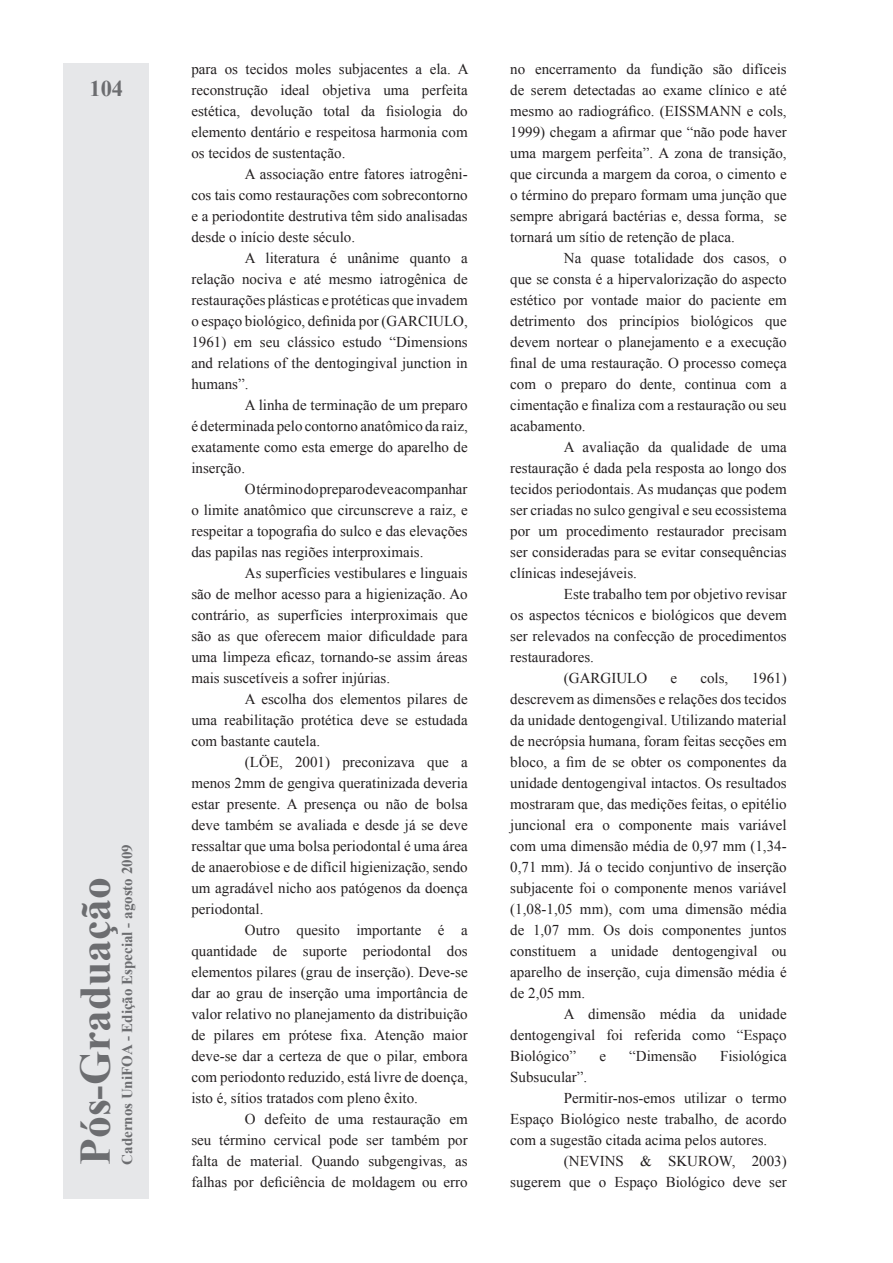
<style>
.page{position:relative;width:893px;height:1263px;background:#fff}
.page>*{position:absolute;margin:0;border:0;box-sizing:border-box;transform-origin:0 0}
.t1{font:700 43.5px "Times New Roman";color:#6c6d70}
.t2{font:700 22.5px "Times New Roman";color:#6c6d70}
.t3{font:15px/21px "Times New Roman";color:#231f20;text-align:justify}
.t4{font:700 15px "Times New Roman";color:#6c6d70}
</style>
<div class="page">
<div style="left:64px;top:64px;width:85px;height:1135px;background:#e6e7e9"></div>
<h2 class="t2" style="left:89px;top:73px;width:35px">104</h2>
<p class="t4" style="left:117px;top:1165px;width:322px;rotate:-90deg">Cadernos UniFOA - Edição Especial - agosto 2009</p>
<h1 class="t1" style="left:65px;top:1165px;width:289px;rotate:-90deg">Pós-Graduação</h1>
<p class="t3" style="left:191px;top:58px;width:279px">para os tecidos moles subjacentes a ela. A reconstrução ideal objetiva uma perfeita estética, devolução total da fisiologia do elemento dentário e respeitosa harmonia com os tecidos de sustentação.</p>
<p class="t3" style="left:191px;top:163px;width:278px;text-indent:54px">A associação entre fatores iatrogêni&shy;cos tais como restaurações com sobrecontorno e a periodontite destrutiva têm sido analisadas desde o início deste século.</p>
<p class="t3" style="left:191px;top:247px;width:278px;text-indent:54px">A literatura é unânime quanto a relação nociva e até mesmo iatrogênica de restaurações plásticas e protéticas que invadem o espaço biológico, definida por (GARCIULO, 1961) em seu clássico estudo “Dimensions and relations of the dentogingival junction in humans”.</p>
<p class="t3" style="left:191px;top:394px;width:278px;text-indent:54px">A linha de terminação de um preparo é determinada pelo contorno anatômico da raiz, exatamente como esta emerge do aparelho de inserção.</p>
<p class="t3" style="left:191px;top:478px;width:278px;text-indent:54px">O término do preparo deve acompanhar o limite anatômico que circunscreve a raiz, e respeitar a topografia do sulco e das elevações das papilas nas regiões interproximais.</p>
<p class="t3" style="left:191px;top:562px;width:278px;text-indent:54px">As superfícies vestibulares e linguais são de melhor acesso para a higienização. Ao contrário, as superfícies interproximais que são as que oferecem maior dificuldade para uma limpeza eficaz, tornando-se assim áreas mais suscetíveis a sofrer injúrias.</p>
<p class="t3" style="left:191px;top:688px;width:278px;text-indent:54px">A escolha dos elementos pilares de uma reabilitação protética deve se estudada com bastante cautela.</p>
<p class="t3" style="left:191px;top:751px;width:278px;text-indent:54px">(LÖE, 2001) preconizava que a menos 2mm de gengiva queratinizada deveria estar presente. A presença ou não de bolsa deve também se avaliada e desde já se deve ressaltar que uma bolsa periodontal é uma área de anaerobiose e de difícil higienização, sendo um agradável nicho aos patógenos da doença periodontal.</p>
<p class="t3" style="left:191px;top:919px;width:278px;text-indent:54px">Outro quesito importante é a quantidade de suporte periodontal dos elementos pilares (grau de inserção). Deve-se dar ao grau de inserção uma importância de valor relativo no planejamento da distribuição de pilares em prótese fixa. Atenção maior deve-se dar a certeza de que o pilar, embora com periodonto reduzido, está livre de doença, isto é, sítios tratados com pleno êxito.</p>
<p class="t3" style="left:191px;top:1108px;width:278px;text-indent:54px">O defeito de uma restauração em seu término cervical pode ser também por falta de material. Quando subgengivas, as falhas por deficiência de moldagem ou erro</p>
<p class="t3" style="left:510px;top:58px;width:278px">no encerramento da fundição são difíceis de serem detectadas ao exame clínico e até mesmo ao radiográfico. (EISSMANN e cols, 1999) chegam a afirmar que “não pode haver uma margem perfeita”. A zona de transição, que circunda a margem da coroa, o cimento e o término do preparo formam uma junção que sempre abrigará bactérias e, dessa forma, se tornará um sítio de retenção de placa.</p>
<p class="t3" style="left:510px;top:247px;width:278px;text-indent:54px">Na quase totalidade dos casos, o que se consta é a hipervalorização do aspecto estético por vontade maior do paciente em detrimento dos princípios biológicos que devem nortear o planejamento e a execução final de uma restauração. O processo começa com o preparo do dente, continua com a cimentação e finaliza com a restauração ou seu acabamento.</p>
<p class="t3" style="left:510px;top:436px;width:278px;text-indent:54px">A avaliação da qualidade de uma restauração é dada pela resposta ao longo dos tecidos periodontais. As mudanças que podem ser criadas no sulco gengival e seu ecossistema por um procedimento restaurador precisam ser consideradas para se evitar consequências clínicas indesejáveis.</p>
<p class="t3" style="left:564px;top:583px;width:224px">Este trabalho tem por objetivo revisar</p>
<p class="t3" style="left:510px;top:604px;width:278px">os aspectos técnicos e biológicos que devem</p>
<p class="t3" style="left:510px;top:625px;width:278px">ser relevados na confecção de procedimentos</p>
<p class="t3" style="left:510px;top:646px;width:85px">restauradores.</p>
<p class="t3" style="left:564px;top:667px;width:85px">(GARGIULO</p>
<p class="t3" style="left:670px;top:667px;width:8px">e</p>
<p class="t3" style="left:700px;top:667px;width:29px">cols,</p>
<p class="t3" style="left:510px;top:667px;width:278px;text-indent:241px">1961) descrevem as dimensões e relações dos tecidos da unidade dentogengival. Utilizando material de necrópsia humana, foram feitas secções em bloco, a fim de se obter os componentes da unidade dentogengival intactos. Os resultados mostraram que, das medições feitas, o epitélio juncional era o componente mais variável com uma dimensão média de 0,97 mm (1,34- 0,71 mm). Já o tecido conjuntivo de inserção subjacente foi o componente menos variável (1,08-1,05 mm), com uma dimensão média de 1,07 mm. Os dois componentes juntos constituem a unidade dentogengival ou aparelho de inserção, cuja dimensão média é de 2,05 mm.</p>
<p class="t3" style="left:510px;top:1003px;width:278px;text-indent:54px">A dimensão média da unidade dentogengival foi referida como “Espaço Biológico”</p>
<p class="t3" style="left:599px;top:1045px;width:8px">e</p>
<p class="t3" style="left:629px;top:1045px;width:69px">“Dimensão</p>
<p class="t3" style="left:720px;top:1045px;width:68px">Fisiológica</p>
<p class="t3" style="left:510px;top:1066px;width:79px">Subsucular”.</p>
<p class="t3" style="left:564px;top:1087px;width:224px">Permitir-nos-emos utilizar o termo</p>
<p class="t3" style="left:510px;top:1108px;width:278px">Espaço Biológico neste trabalho, de acordo</p>
<p class="t3" style="left:510px;top:1129px;width:259px">com a sugestão citada acima pelos autores.</p>
<p class="t3" style="left:564px;top:1150px;width:224px">(NEVINS &amp; SKUROW, 2003)</p>
<p class="t3" style="left:510px;top:1171px;width:278px">sugerem que o Espaço Biológico deve ser</p>
</div>
